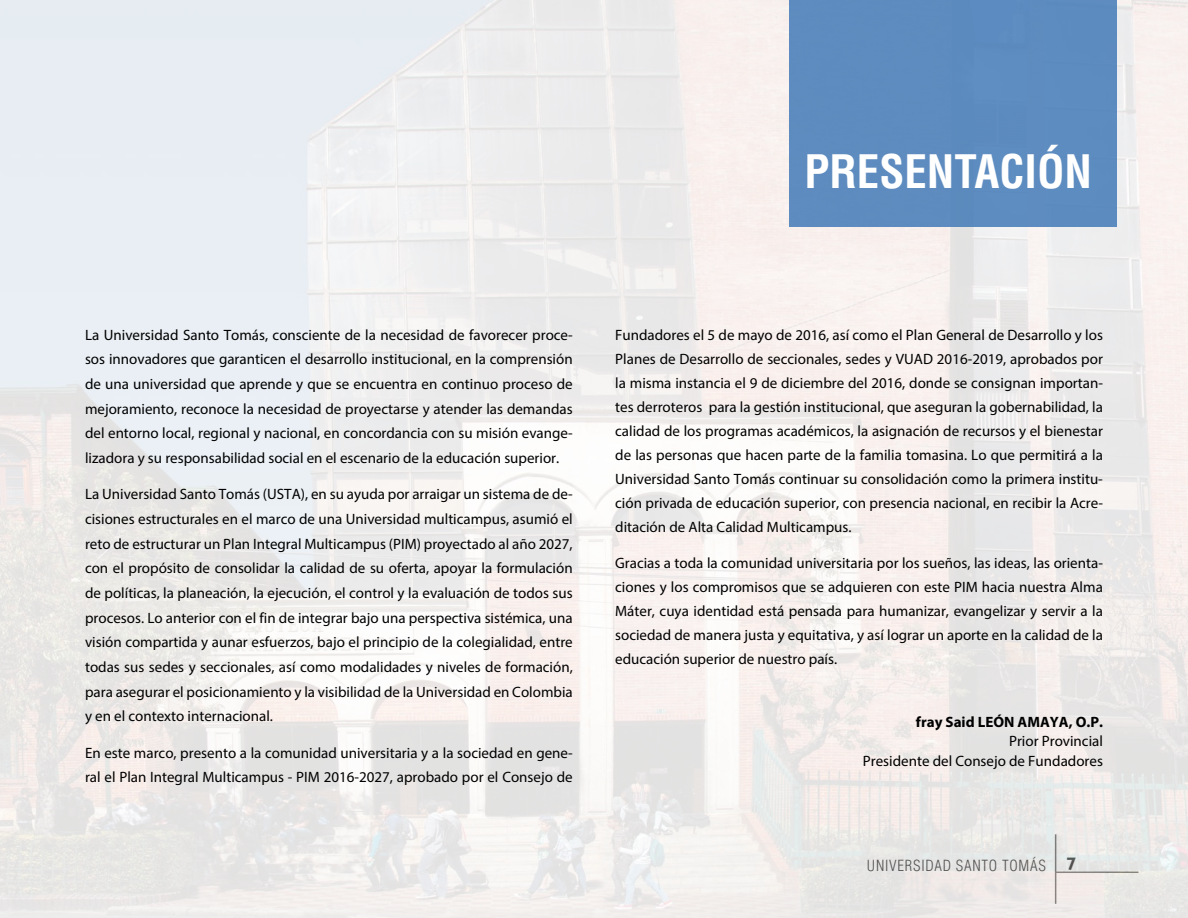
<style>
.page{position:relative;width:1188px;height:918px;background:#fff}
.page>*{position:absolute;margin:0;border:0;box-sizing:border-box;transform-origin:0 0}
.t1{font:700 condensed 45px "Helvetica LT Std";color:#fff}
.t2{font:15px/24.6px "Myriad Pro";color:#000;text-align:justify}
.t3{font:300 condensed 15px "Helvetica";letter-spacing:.05em;color:#575756}
.t4{font:700 15px "Myriad Pro";color:#000}
.s1{font-family:"Humanist 521 BT";font-weight:700;font-stretch:normal;font-size:18px}
</style>
<div class="page">
<img style="left:0;top:0;width:1188px;height:918px">
<div style="left:789px;top:0;width:328px;height:227px;background:#5e8cc0"></div>
<h1 class="t1" style="left:804px;top:144px;width:289px">PRESENTACIÓN</h1>
<p class="t2" style="left:85px;top:322px;width:489px">La Universidad Santo Tomás, consciente de la necesidad de favorecer proce&shy;sos innovadores que garanticen el desarrollo institucional, en la comprensión de una universidad que aprende y que se encuentra en continuo proceso de mejoramiento, reconoce la necesidad de proyectarse y atender las demandas del entorno local, regional y nacional, en concordancia con su misión evange&shy;lizadora y su responsabilidad social en el escenario de la educación superior.</p>
<p class="t2" style="left:85px;top:482px;width:489px">La Universidad Santo Tomás (USTA), en su ayuda por arraigar un sistema de de&shy;cisiones estructurales en el marco de una Universidad multicampus, asumió el reto de estructurar un Plan Integral Multicampus (PIM) proyectado al año 2027, con el propósito de consolidar la calidad de su oferta, apoyar la formulación de políticas, la planeación, la ejecución, el control y la evaluación de todos sus procesos. Lo anterior con el fin de integrar bajo una perspectiva sistémica, una visión compartida y aunar esfuerzos, bajo el principio de la colegialidad, entre todas sus sedes y seccionales, así como modalidades y niveles de formación, para asegurar el posicionamiento y la visibilidad de la Universidad en Colombia y en el contexto internacional.</p>
<p class="t2" style="left:85px;top:740px;width:489px">En este marco, presento a la comunidad universitaria y a la sociedad en gene&shy;ral el Plan Integral Multicampus - PIM 2016-2027, aprobado por el Consejo de</p>
<p class="t2" style="left:615px;top:323px;width:489px;line-height:24px">Fundadores el 5 de mayo de 2016, así como el Plan General de Desarrollo y los Planes de Desarrollo de seccionales, sedes y VUAD 2016-2019, aprobados por la misma instancia el 9 de diciembre del 2016, donde se consignan importan&shy;tes derroteros para la gestión institucional, que aseguran la gobernabilidad, la calidad de los programas académicos, la asignación de recursos y el bienestar de las personas que hacen parte de la familia tomasina. Lo que permitirá a la Universidad Santo Tomás continuar su consolidación como la primera institu&shy;ción privada de educación superior, con presencia nacional, en recibir la Acre&shy;ditación de Alta Calidad Multicampus.</p>
<p class="t2" style="left:615px;top:551px;width:489px;line-height:24px">Gracias a toda la comunidad universitaria por los sueños, las ideas, las orienta&shy;ciones y los compromisos que se adquieren con este PIM hacia nuestra Alma Máter, cuya identidad está pensada para humanizar, evangelizar y servir a la sociedad de manera justa y equitativa, y así lograr un aporte en la calidad de la educación superior de nuestro país.</p>
<p class="t4" style="left:916px;top:712px;width:188px">fray Said LEÓN AMAYA, O.P.</p>
<p class="t2" style="left:863px;top:731px;width:242px;line-height:19.5px;text-align:right">Prior Provincial<br>Presidente del Consejo de Fundadores</p>
<p class="t3" style="left:867px;top:856px;width:211px">UNIVERSIDAD SANTO TOMÁS <span class="s1">7</span></p>
</div>
